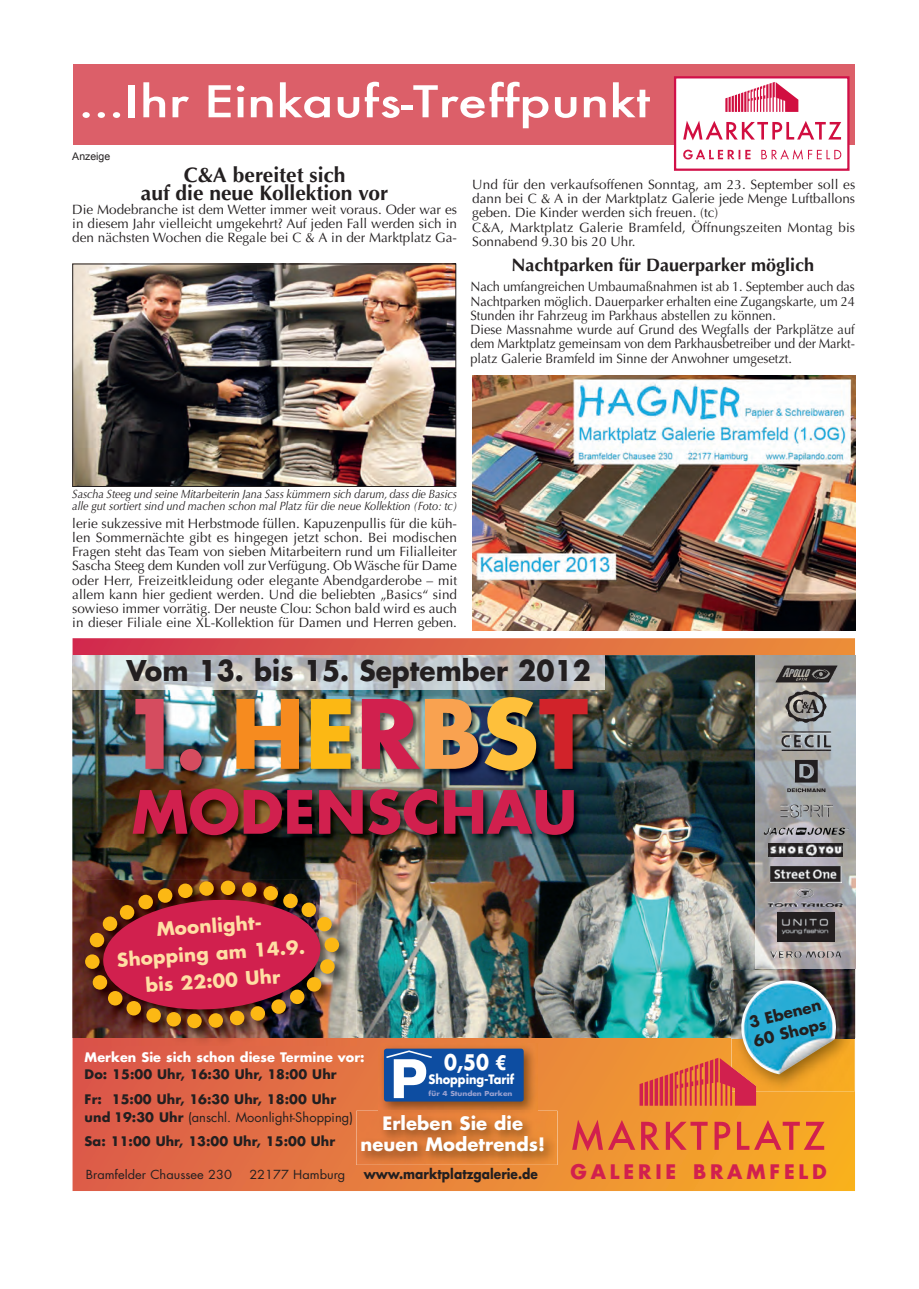
<style>
.page{position:relative;width:919px;height:1289px;background:#fff}
.page>*{position:absolute;margin:0;border:0;box-sizing:border-box;transform-origin:0 0}
.t1{font:700 92.7px "Futura";color:#d54c5f}
.t2{font:700 57.9px "Futura";color:#d1204e}
.t3{font:800 54.45px "Helvetica Neue";color:#fff}
.t4{font:500 48px "Function";color:#fff;scale:1.25 1}
.t5{font:700 27.75px "Futura";color:#231f20;scale:.95 1}
.t6{font:700 21px/18px "Optima";color:#231f20;text-align:center}
.t7{font:700 20.85px "Futura";color:#fff;scale:.9 1}
.t8{font:700 19.5px "Futura";letter-spacing:.2em;color:#d1204e}
.t9{font:700 18.3px/27.5px "Futura";color:#ffdea4;text-align:center}
.t10{font:700 18px "Optima";color:#231f20}
.t11{font:700 18px/21px "Futura";letter-spacing:.005em;color:#fff;text-align:center}
.t12{font:700 15.15px/19.6px "Futura";color:#231f20}
.t13{font:13.5px/14.2px "Optima";color:#231f20;text-align:justify}
.t14{font:13.5px/14.2px "Optima";color:#231f20;scale:.95 1}
.t15{font:700 13.5px "Futura";letter-spacing:.005em;color:#231f20;scale:.9 1}
.t16{font:700 12.9px/24.8px "Futura";letter-spacing:.005em;color:#231f20}
.t17{font:700 12.9px "Futura";letter-spacing:.005em;color:#fff}
.t18{font:700 12.6px "Futura";letter-spacing:-.005em;color:#fff;scale:.9 1}
.t19{font:12.15px "Futura";color:#231f20;scale:1.06 1}
.t20{font:italic 12px/12px "Optima";letter-spacing:-.005em;color:#231f20;scale:.91 1}
.t21{font:10.5px "Arial";color:#231f20}
.t22{font:700 6.75px "Futura";letter-spacing:-.005em;color:#99a1d0;scale:1.11 1}
.s1{color:#f68b1f}
.s2{color:#fcb814}
.s3{color:#d1204e}
.s4{color:#f9a250}
.s5{color:#fec03b}
.s6{color:#d1232a}
.s7{font-weight:400}
.s8{font-family:"Linotype Euro Font Ato F";font-weight:400}
</style>
<div class="page">
<div style="left:73px;top:64px;width:782px;height:81px;background:#dc5f69"></div>
<div style="left:676px;top:78px;width:171px;height:90px;background:#fff"></div>
<svg style="left:683px;top:149px;width:158px;height:11px"></svg>
<svg style="left:683px;top:82px;width:158px;height:58px"></svg>
<div style="left:674px;top:76px;width:175px;height:95px;border:2px solid #d11048"></div>
<img style="left:74px;top:265px;width:380px;height:220px">
<div style="left:72px;top:263px;width:384px;height:224px;border:1px solid #231f20"></div>
<svg style="left:72px;top:638px;width:783px;height:553px;background:#e4763f"></svg>
<img style="left:72px;top:655px;width:783px;height:382px">
<svg style="left:572px;top:1057px;width:252px;height:94px;background:#e97e36"></svg>
<img style="left:731px;top:970px;width:123px;height:121px">
<img style="left:731px;top:1067px;width:25px;height:24px">
<img style="left:740px;top:980px;width:96px;height:94px">
<img style="left:755px;top:655px;width:100px;height:313px">
<img style="left:132px;top:696px;width:464px;height:148px">
<img style="left:72px;top:655px;width:532px;height:34px">
<img style="left:796px;top:888px;width:33px;height:14px">
<img style="left:790px;top:804px;width:43px;height:13px">
<img style="left:795px;top:827px;width:50px;height:8px">
<img style="left:777px;top:912px;width:57px;height:29px">
<img style="left:768px;top:843px;width:74px;height:13px">
<img style="left:794px;top:950px;width:48px;height:8px">
<img style="left:770px;top:866px;width:71px;height:16px">
<img style="left:781px;top:731px;width:50px;height:16px">
<img style="left:785px;top:757px;width:42px;height:37px">
<img style="left:773px;top:664px;width:66px;height:19px">
<img style="left:784px;top:689px;width:43px;height:35px">
<img style="left:84px;top:880px;width:273px;height:165px">
<img style="left:85px;top:880px;width:263px;height:157px">
<svg style="left:101px;top:896px;width:221px;height:117px;background:#b11f42"></svg>
<div style="left:199px;top:881px;width:15px;height:15px;background:#fcb814;border-radius:50%"></div>
<div style="left:324px;top:937px;width:15px;height:15px;background:#fcb814;border-radius:50%"></div>
<div style="left:85px;top:954px;width:15px;height:15px;background:#fcb814;border-radius:50%"></div>
<div style="left:208px;top:1012px;width:15px;height:15px;background:#fcb814;border-radius:50%"></div>
<div style="left:220px;top:880px;width:15px;height:15px;background:#fcb814;border-radius:50%"></div>
<div style="left:229px;top:1010px;width:15px;height:15px;background:#fcb814;border-radius:50%"></div>
<div style="left:178px;top:883px;width:15px;height:15px;background:#fcb814;border-radius:50%"></div>
<div style="left:187px;top:1013px;width:15px;height:15px;background:#fcb814;border-radius:50%"></div>
<div style="left:242px;top:882px;width:15px;height:15px;background:#fcb814;border-radius:50%"></div>
<div style="left:250px;top:1005px;width:15px;height:15px;background:#fcb814;border-radius:50%"></div>
<div style="left:158px;top:888px;width:15px;height:15px;background:#fcb814;border-radius:50%"></div>
<div style="left:166px;top:1011px;width:15px;height:15px;background:#fcb814;border-radius:50%"></div>
<div style="left:263px;top:885px;width:15px;height:15px;background:#fcb814;border-radius:50%"></div>
<div style="left:271px;top:999px;width:15px;height:15px;background:#fcb814;border-radius:50%"></div>
<div style="left:138px;top:894px;width:15px;height:15px;background:#fcb814;border-radius:50%"></div>
<div style="left:146px;top:1007px;width:15px;height:15px;background:#fcb814;border-radius:50%"></div>
<div style="left:283px;top:893px;width:15px;height:15px;background:#fcb814;border-radius:50%"></div>
<div style="left:290px;top:989px;width:15px;height:15px;background:#fcb814;border-radius:50%"></div>
<svg style="left:119px;top:904px;width:16px;height:15px"></svg>
<div style="left:126px;top:1000px;width:15px;height:15px;background:#fcb814;border-radius:50%"></div>
<div style="left:301px;top:902px;width:15px;height:15px;background:#fcb814;border-radius:50%"></div>
<svg style="left:306px;top:976px;width:15px;height:15px"></svg>
<div style="left:102px;top:916px;width:15px;height:15px;background:#fcb814;border-radius:50%"></div>
<div style="left:108px;top:990px;width:15px;height:15px;background:#fcb814;border-radius:50%"></div>
<div style="left:317px;top:916px;width:15px;height:15px;background:#fcb814;border-radius:50%"></div>
<div style="left:320px;top:959px;width:15px;height:15px;background:#fcb814;border-radius:50%"></div>
<div style="left:89px;top:932px;width:15px;height:15px;background:#fcb814;border-radius:50%"></div>
<div style="left:92px;top:974px;width:15px;height:15px;background:#fcb814;border-radius:50%"></div>
<img style="left:379px;top:1043px;width:158px;height:67px">
<div style="left:384px;top:1048px;width:139px;height:53px;background:#0d4da1;border-radius:3px"></div>
<svg style="left:386px;top:1050px;width:46px;height:8px"></svg>
<img style="left:356px;top:1110px;width:201px;height:54px">
<img style="left:472px;top:375px;width:383px;height:255px">
<h3 class="t4" style="left:78px;top:72px;width:459px">...Ihr Einkaufs-Treffpunkt</h3>
<p class="t21" style="left:72px;top:150px;width:39px">Anzeige</p>
<h3 class="t6" style="left:141px;top:167px;width:249px">C&amp;A bereitet sich<br>auf die neue Kollektion vor</h3>
<p class="t13" style="left:72px;top:203px;width:386px">Die Modebranche ist dem Wetter immer weit voraus. Oder war es in diesem Jahr vielleicht umgekehrt? Auf jeden Fall werden sich in den nächsten Wochen die Regale bei C &amp; A in der Marktplatz Ga-</p>
<p class="t13" style="left:472px;top:178px;width:384px;text-align:left">Und für den verkaufsoffenen Sonntag, am 23. September soll es dann bei C &amp; A in der Marktplatz Galerie jede Menge Luftballons geben. Die Kinder werden sich freuen. (tc)<br>C&amp;A, Marktplatz Galerie Bramfeld, Öffnungszeiten Montag bis Sonnabend 9.30 bis 20 Uhr.</p>
<h3 class="t10" style="left:511px;top:257px;width:304px">Nachtparken für Dauerparker möglich</h3>
<p class="t14" style="left:470px;top:281px;width:406px">Nach umfangreichen Umbaumaßnahmen ist ab 1. September auch das Nachtparken möglich. Dauerparker erhalten eine Zugangskarte, um 24<br>Stunden ihr Fahrzeug im Parkhaus abstellen zu können.<br>Diese Massnahme wurde auf Grund des Wegfalls der Parkplätze auf dem Marktplatz gemeinsam von dem Parkhausbetreiber und der Markt&shy;platz Galerie Bramfeld im Sinne der Anwohner umgesetzt.</p>
<p class="t20" style="left:72px;top:489px;width:424px">Sascha Steeg und seine Mitarbeiterin Jana Sass kümmern sich darum, dass die Basics alle gut sortiert sind und machen schon mal Platz für die neue Kollektion (Foto: tc)</p>
<p class="t13" style="left:72px;top:517px;width:386px">lerie sukzessive mit Herbstmode füllen. Kapuzenpullis für die küh&shy;len Sommernächte gibt es hingegen jetzt schon. Bei modischen Fragen steht das Team von sieben Mitarbeitern rund um Filialleiter Sascha Steeg dem Kunden voll zur Verfügung. Ob Wäsche für Dame oder Herr, Freizeitkleidung oder elegante Abendgarderobe – mit allem kann hier gedient werden. Und die beliebten „Basics“ sind sowieso immer vorrätig. Der neuste Clou: Schon bald wird es auch in dieser Filiale eine XL-Kollektion für Damen und Herren geben.</p>
<h3 class="t5" style="left:127px;top:658px;width:490px">Vom 13. bis 15. September 2012</h3>
<h1 class="t1" style="left:120px;top:692px;width:469px">1. <span class="s1">H</span><span class="s2">E</span><span class="s3">R</span><span class="s4">B</span><span class="s5">S</span><span class="s6">T</span></h1>
<h2 class="t2" style="left:131px;top:785px;width:447px">MODENSCHAU</h2>
<h3 class="t9" style="left:114px;top:920px;width:190px;rotate:-4deg">Moonlight-<br>Shopping am 14.9. bis 22:00 Uhr</h3>
<p class="t17" style="left:85px;top:1051px;width:281px">Merken Sie sich schon diese Termine vor:</p>
<p class="t16" style="left:85px;top:1063px;width:253px">Do: 15:00 Uhr, 16:30 Uhr, 18:00 Uhr<br>Fr: 15:00 Uhr, 16:30 Uhr, 18:00 Uhr</p>
<p class="t16" style="left:85px;top:1105px;width:270px">und 19:30 Uhr <span class="s7">(anschl. Moonlight-Shopping)<br></span>Sa: 11:00 Uhr, 13:00 Uhr, 15:00 Uhr</p>
<h3 class="t7" style="left:444px;top:1052px;width:70px">0,50 <span class="s8">x</span></h3>
<p class="t18" style="left:428px;top:1073px;width:97px">Shopping-Tarif</p>
<h3 class="t11" style="left:360px;top:1114px;width:186px">Erleben Sie die neuen Modetrends!</h3>
<h3 class="t3" style="left:390px;top:1059px;width:39px">P</h3>
<p class="t22" style="left:428px;top:1090px;width:77px">für 4 Stunden Parken</p>
<p class="t12" style="left:747px;top:1013px;width:76px;rotate:-14deg">3 Ebenen<br>60 Shops</p>
<p class="t19" style="left:86px;top:1169px;width:139px">Bramfelder Chaussee 230</p>
<p class="t19" style="left:249px;top:1169px;width:92px">22177 Hamburg</p>
<p class="t15" style="left:363px;top:1167px;width:195px">www.marktplatzgalerie.de</p>
<h3 class="t8" style="left:570px;top:1163px;width:258px">GALERIE BRAMFELD</h3>
</div>
